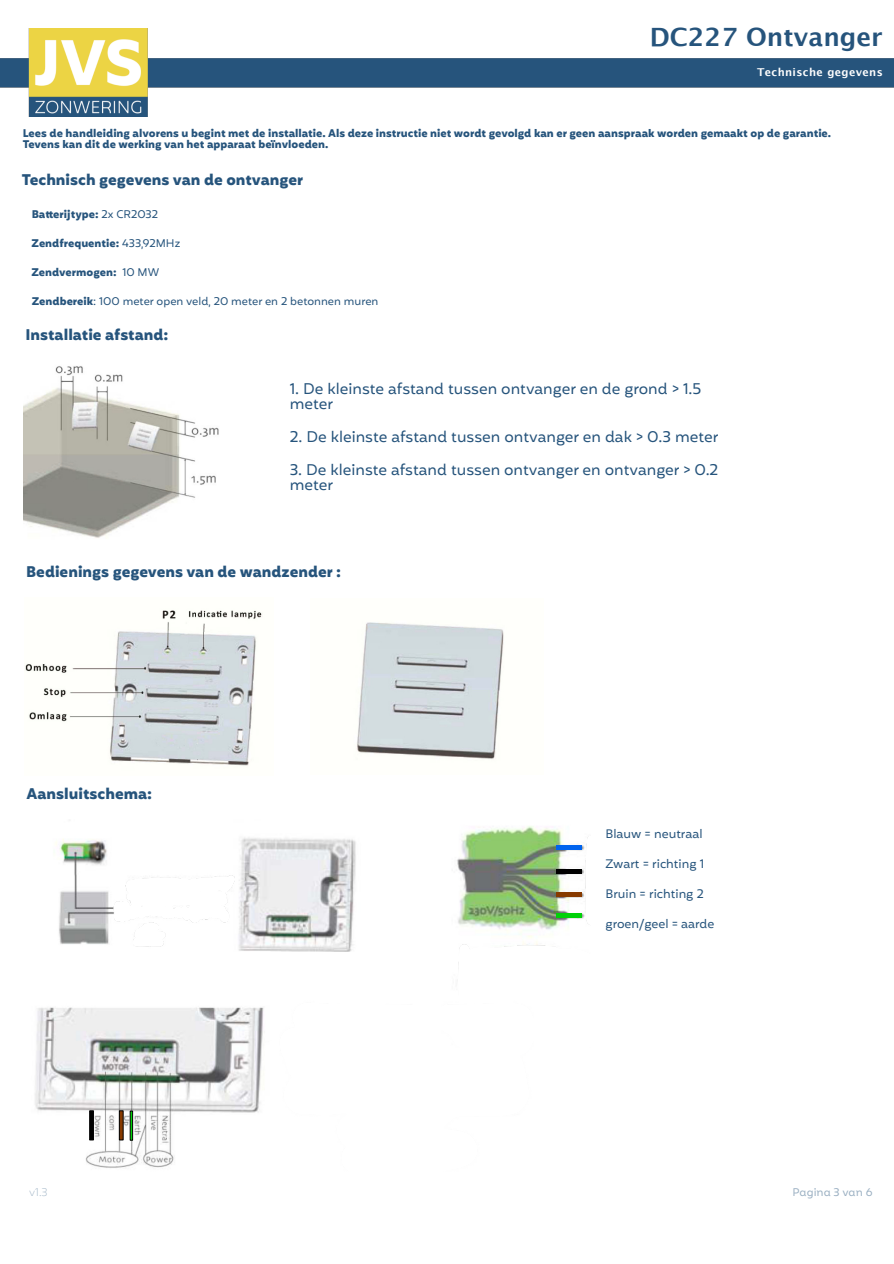
<style>
.page{position:relative;width:894px;height:1264px;background:#fff}
.page>*{position:absolute;margin:0;border:0;box-sizing:border-box;transform-origin:0 0}
.t1{font:700 25.2px "Lucida Grande";color:#26547c}
.t2{font:15px/15px "Mohr";color:#26547c}
.t3{font:700 15px "Mohr";color:#26547c}
.t4{font:12px "Mohr";color:#26547c}
.t5{font:700 10.8px/10.8px "Mohr";color:#26547c}
.t6{font:10.8px "Mohr";color:#26547c}
.t7{font:700 10.8px "Lucida Grande";letter-spacing:.035em;color:#fff}
.t8{font:10.8px "Mohr Alt";color:#9cb1c3}
.t9{font:200 10.8px "Mohr";color:#9cb1c3}
.s1{font-weight:400}
.s2{font-weight:700}
</style>
<div class="page">
<img style="left:0;top:29px;width:893px;height:87px">
<img style="left:56px;top:837px;width:300px;height:114px">
<img style="left:457px;top:826px;width:131px;height:139px">
<hr style="left:556px;top:845px;width:26px;height:4px;background:#0063ee">
<hr style="left:556px;top:869px;width:26px;height:4px;background:#000">
<hr style="left:556px;top:892px;width:26px;height:4px;background:#873a00">
<hr style="left:556px;top:913px;width:26px;height:4px;background:#00d108">
<img style="left:25px;top:610px;width:237px;height:156px">
<img style="left:356px;top:622px;width:148px;height:138px">
<img style="left:24px;top:366px;width:195px;height:172px">
<img style="left:35px;top:1007px;width:229px;height:161px">
<hr style="left:90px;top:1110px;width:4px;height:29px;background:#000">
<svg style="left:119px;top:1110px;width:4px;height:29px"></svg>
<div style="left:130px;top:1110px;width:3px;height:30px;background:#00d108;border:1px solid #000"></div>
<h1 class="t1" style="left:650px;top:26px;width:234px">DC227 Ontvanger</h1>
<p class="t7" style="left:757px;top:68px;width:127px">Technische gegevens</p>
<p class="t5" style="left:23px;top:128px;width:810px">Lees de handleiding alvorens u begint met de installatie. Als deze instructie niet wordt gevolgd kan er geen aanspraak worden gemaakt op de garantie.<br>Tevens kan dit de werking van het apparaat beïnvloeden.</p>
<h2 class="t3" style="left:22px;top:171px;width:283px">Technisch gegevens van de ontvanger</h2>
<p class="t5" style="left:32px;top:209px;width:128px">Batterijtype: <span class="s1">2x CR2032</span></p>
<p class="t5" style="left:32px;top:238px;width:150px">Zendfrequentie: <span class="s1">433,92MHz</span></p>
<p class="t5" style="left:32px;top:266px;width:129px">Zendvermogen: <span class="s1">10 MW</span></p>
<p class="t6" style="left:32px;top:294px;width:348px"><span class="s2">Zendbereik</span>: 100 meter open veld, 20 meter en 2 betonnen muren</p>
<h2 class="t3" style="left:25px;top:326px;width:144px">Installatie afstand:</h2>
<h2 class="t2" style="left:290px;top:381px;width:413px">1. De kleinste afstand tussen ontvanger en de grond &gt; 1.5 meter</h2>
<h2 class="t2" style="left:290px;top:429px;width:430px">2. De kleinste afstand tussen ontvanger en dak &gt; 0.3 meter</h2>
<h2 class="t2" style="left:290px;top:462px;width:430px">3. De kleinste afstand tussen ontvanger en ontvanger &gt; 0.2 meter</h2>
<h2 class="t3" style="left:26px;top:563px;width:316px">Bedienings gegevens van de wandzender :</h2>
<h2 class="t3" style="left:26px;top:785px;width:127px">Aansluitschema:</h2>
<p class="t4" style="left:605px;top:826px;width:99px">Blauw = neutraal</p>
<p class="t4" style="left:605px;top:856px;width:100px">Zwart = richting 1</p>
<p class="t4" style="left:605px;top:886px;width:100px">Bruin = richting 2</p>
<p class="t4" style="left:605px;top:916px;width:110px">groen/geel = aarde</p>
<p class="t9" style="left:29px;top:1185px;width:20px">v1.3</p>
<p class="t8" style="left:792px;top:1185px;width:81px">Pagina 3 van 6</p>
</div>
